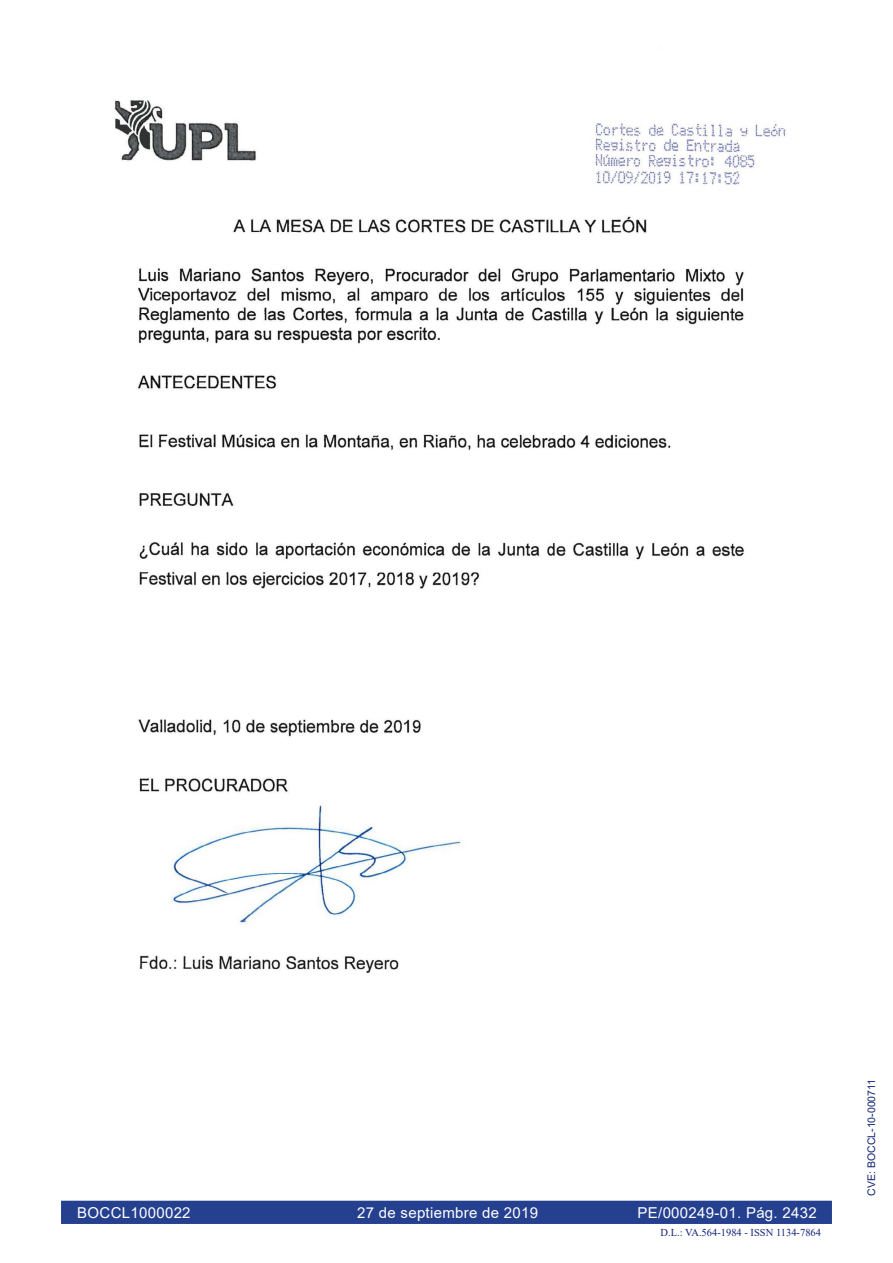
<style>
.page{position:relative;width:893px;height:1263px;background:#fff}
.page>*{position:absolute;margin:0;border:0;box-sizing:border-box;transform-origin:0 0}
.E_CVE{font:15px "Arial";letter-spacing:.02em;color:#fff}
.t1{font:10.5px "Times New Roman";color:#132477}
.t2{font:10.5px "Arial";color:#132477}
</style>
<div class="page">
<div style="left:60px;top:1200px;width:773px;height:25px;background:#25408f"></div>
<div style="left:60px;top:1199px;width:773px;height:26px;border:2px solid #fff"></div>
<img style="left:60px;top:100px;width:773px;height:1100px">
<p class="E_CVE" style="left:77px;top:1202px;width:115px">BOCCL1000022</p>
<p class="E_CVE" style="left:357px;top:1202px;width:183px">27 de septiembre de 2019</p>
<p class="E_CVE" style="left:638px;top:1202px;width:181px">PE/000249-01. Pág. 2432</p>
<p class="t1" style="left:661px;top:1225px;width:162px">D.L.: VA.564-1984 - ISSN 1134-7864</p>
<p class="t2" style="left:864px;top:1195px;width:118px;rotate:-90deg">CVE: BOCCL-10-000711</p>
</div>
